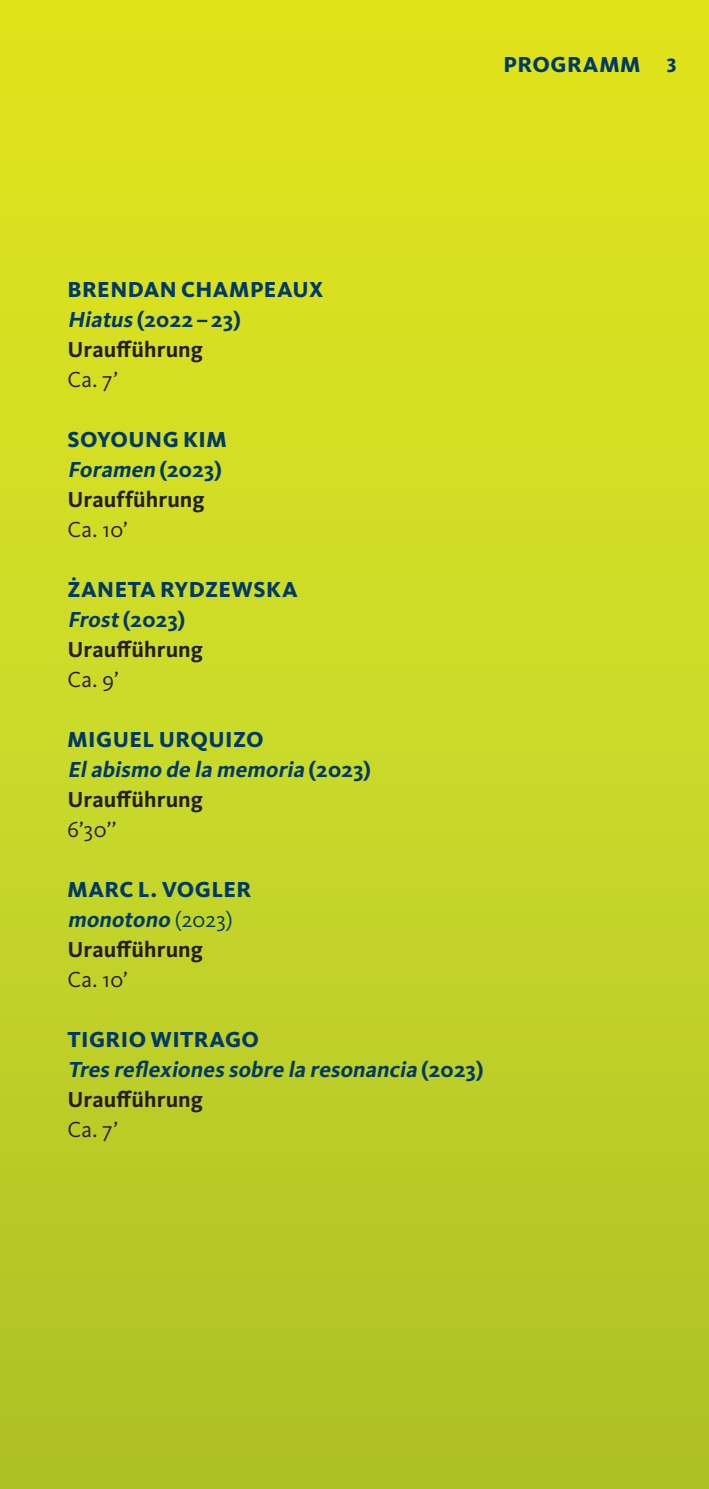
<style>
.page{position:relative;width:709px;height:1489px;background:#fff}
.page>*{position:absolute;margin:0;border:0;box-sizing:border-box;transform-origin:0 0}
.t1{font:800 22.5px/30px "WDR Sans";letter-spacing:.02em;color:#003a65}
.t2{font:italic 700 22.5px/30px "WDR Sans";color:#003a65}
.t3{font:700 22.5px/30px "WDR Sans";color:#231f20}
.t4{font:22.5px "WDR Sans";letter-spacing:.015em;color:#231f20}
.s1{font-size:20px}
.s2{font-weight:700;font-style:italic}
.s3{font-weight:700}
.s4{font-weight:700;color:#231f20}
.s5{font-weight:800;color:#003a65}
.s6{font-style:italic;color:#003a65}
.s7{color:#003a65}
.s8{font-weight:800;font-style:normal}
.s9{font-style:normal}
.s10{font-style:normal;color:#231f20}
.s11{font-weight:400}
</style>
<div class="page">
<div style="left:0;top:0;width:709px;height:1488px;background:linear-gradient(to bottom,#e2e81f,#afc42a)"></div>
<p class="t1" style="left:503px;top:49px;width:175px">PROGRAMM <span class="s1">3</span></p>
<p class="t1" style="left:67px;top:274px;width:257px">BRENDAN CHAMPEAUX<br><span class="s2">Hiatus</span> <span class="s3">(2022–23)<br></span><span class="s4">Uraufführung</span></p>
<p class="t4" style="left:67px;top:366px;width:52px">Ca. 7’</p>
<p class="t3" style="left:67px;top:424px;width:161px"><span class="s5">SOYOUNG KIM<br></span><span class="s6">Foramen</span> <span class="s7">(2 0 2 3)<br></span>Uraufführung</p>
<p class="t4" style="left:67px;top:516px;width:62px">Ca. 10’</p>
<p class="t1" style="left:67px;top:574px;width:232px">ŻANETA RYDZEWSKA<br><span class="s2">Frost</span><span class="s3">(2023)<br></span><span class="s4">Uraufführung</span></p>
<p class="t4" style="left:67px;top:666px;width:53px">Ca. 9’</p>
<p class="t2" style="left:67px;top:724px;width:305px"><span class="s8">MIGUEL URQUIZO<br></span>Elabismo de la memoria <span class="s9">(2 0 2 3)<br></span><span class="s10">Uraufführung</span></p>
<p class="t4" style="left:67px;top:816px;width:51px">6’30’’</p>
<p class="t1" style="left:67px;top:874px;width:185px">MARC L. VOGLER <span class="s2">monotono</span> <span class="s11">(2 0 2 3 )<br></span><span class="s4">Uraufführung</span></p>
<p class="t4" style="left:67px;top:966px;width:62px">Ca. 10’</p>
<p class="t2" style="left:67px;top:1024px;width:418px"><span class="s8">TIGRIO WITRAGO<br></span>Tres reflexiones sobre la resonancia <span class="s9">( 2 0 2 3 )<br></span><span class="s10">Uraufführung</span></p>
<p class="t4" style="left:67px;top:1116px;width:52px">Ca. 7’</p>
</div>
